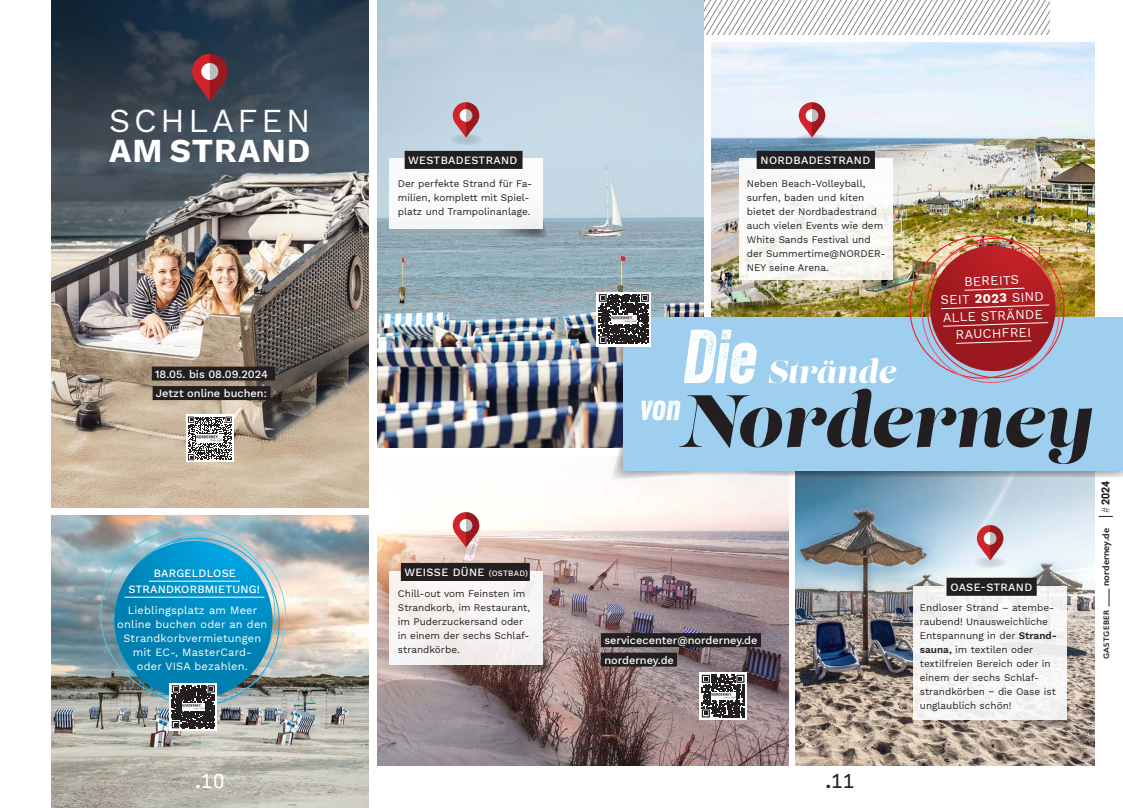
<style>
.page{position:relative;width:1123px;height:808px;background:#fff}
.page>*{position:absolute;margin:0;border:0;box-sizing:border-box;transform-origin:0 0}
.t1{font:italic 73.7px "Lust";color:#231f20}
.t2{font:italic 73.7px "Veneer";color:#fff}
.t3{font:33px "Work Sans";letter-spacing:.115em;color:#fff}
.t4{font:700 33px "Work Sans";letter-spacing:.03em;color:#fff}
.t5{font:italic 32px "Lust";color:#fff}
.t6{font:500 18px "Cooper Hewitt";color:#231f20}
.t7{font:500 18px "Cooper Hewitt";color:#fff}
.t8{font:13px/17.6px "Work Sans";color:#fff;text-align:center}
.t9{font:11px/14px "Work Sans";letter-spacing:.02em;color:#fff;text-align:center}
.NEU_Schwarz_W{font:500 11px "Work Sans";color:#fff}
.NEU_SCHWARZ{font:500 11px "Work Sans";letter-spacing:.03em;color:#fff}
.NEU_Schwarz_W-2{font:500 11px "Work Sans";letter-spacing:.02em;color:#fff}
.Bebas{font:10px/14px "Work Sans";color:#231f20}
.t10{font:600 10px "Gill Sans";color:#231f20}
.t11{font:700 10px "Cooper Hewitt";color:#231f20}
.t12{font:600 8px "Gill Sans";letter-spacing:.05em;color:#231f20}
.s1{font-family:"Work Sans";font-weight:700}
.s2{font-size:8px}
.s3{font-weight:700}
.s4{font-weight:600}
.s5{font-weight:300}
</style>
<div class="page">
<svg style="left:703px;top:0;width:347px;height:34px"></svg>
<svg style="left:1098px;top:516px;width:14px;height:1px"></svg>
<svg style="left:1108px;top:588px;width:1px;height:18px"></svg>
<img style="left:377px;top:0;width:326px;height:448px">
<img style="left:51px;top:0;width:318px;height:507px">
<svg style="left:192px;top:54px;width:35px;height:47px;background:#8f424a"></svg>
<div style="left:152px;top:367px;width:123px;height:14px;background:#231f20"></div>
<div style="left:153px;top:386px;width:118px;height:14px;background:#231f20"></div>
<img style="left:51px;top:515px;width:318px;height:293px">
<img style="left:711px;top:43px;width:383px;height:274px">
<svg style="left:386px;top:166px;width:163px;height:73px;background:#9baeb8"></svg>
<div style="left:389px;top:158px;width:153px;height:71px;background:#fff"></div>
<div style="left:404px;top:151px;width:118px;height:18px;background:#231f20"></div>
<svg style="left:449px;top:134px;width:34px;height:11px"></svg>
<svg style="left:453px;top:102px;width:26px;height:36px"></svg>
<img style="left:796px;top:480px;width:298px;height:285px">
<img style="left:377px;top:480px;width:411px;height:285px">
<svg style="left:389px;top:601px;width:165px;height:73px;background:#8e7673"></svg>
<div style="left:389px;top:571px;width:153px;height:94px;background:#f6f3f2"></div>
<div style="left:401px;top:563px;width:129px;height:18px;background:#231f20"></div>
<svg style="left:449px;top:544px;width:34px;height:11px"></svg>
<svg style="left:453px;top:512px;width:26px;height:35px"></svg>
<div style="left:739px;top:158px;width:153px;height:122px;background:#fff"></div>
<div style="left:756px;top:151px;width:119px;height:18px;background:#231f20"></div>
<svg style="left:795px;top:134px;width:34px;height:11px"></svg>
<svg style="left:798px;top:102px;width:27px;height:36px"></svg>
<svg style="left:909px;top:656px;width:165px;height:73px;background:#a7988c"></svg>
<div style="left:913px;top:586px;width:153px;height:134px;background:#f7f6f4"></div>
<div style="left:946px;top:578px;width:90px;height:18px;background:#231f20"></div>
<svg style="left:973px;top:557px;width:34px;height:11px"></svg>
<svg style="left:976px;top:525px;width:27px;height:35px"></svg>
<img style="left:609px;top:346px;width:514px;height:134px">
<div style="left:624px;top:317px;width:499px;height:153px;background:#9ecfef"></div>
<img style="left:738px;top:219px;width:333px;height:165px">
<svg style="left:699px;top:672px;width:48px;height:48px"></svg>
<svg style="left:702px;top:675px;width:42px;height:42px"></svg>
<img style="left:711px;top:692px;width:24px;height:8px">
<div style="left:596px;top:292px;width:55px;height:54px;background:#fff"></div>
<svg style="left:599px;top:294px;width:50px;height:50px"></svg>
<img style="left:611px;top:315px;width:25px;height:8px">
<svg style="left:186px;top:415px;width:47px;height:47px"></svg>
<svg style="left:188px;top:417px;width:44px;height:43px"></svg>
<img style="left:197px;top:434px;width:26px;height:8px">
<div style="left:601px;top:633px;width:160px;height:14px;background:#231f20"></div>
<div style="left:601px;top:653px;width:76px;height:14px;background:#231f20"></div>
<svg style="left:170px;top:728px;width:47px;height:2px"></svg>
<img style="left:94px;top:522px;width:198px;height:206px">
<img style="left:182px;top:703px;width:22px;height:7px">
<p class="t3" style="left:109px;top:95px;width:203px">SCHLAFEN</p>
<p class="t4" style="left:109px;top:125px;width:203px">AM STRAND</p>
<p class="NEU_Schwarz_W" style="left:155px;top:365px;width:114px">18.05. bis 08.09.2024</p>
<p class="NEU_Schwarz_W" style="left:156px;top:385px;width:113px">Jetzt online buchen:</p>
<p class="NEU_Schwarz_W-2" style="left:154px;top:565px;width:84px">BARGELDLOSE</p>
<p class="NEU_Schwarz_W-2" style="left:128px;top:581px;width:133px">STRANDKORBMIETUNG!</p>
<p class="t9" style="left:128px;top:603px;width:131px">Lieblingsplatz am Meer</p>
<p class="t9" style="left:117px;top:617px;width:152px">online buchen oder an den<br>Strandkorbvermietungen</p>
<p class="t9" style="left:133px;top:645px;width:121px">mit EC-, MasterCard-</p>
<p class="t9" style="left:137px;top:659px;width:112px">oder VISA bezahlen.</p>
<p class="t7" style="left:195px;top:771px;width:30px"><span class="s1">.</span>10</p>
<p class="NEU_SCHWARZ" style="left:408px;top:152px;width:111px">WESTBADESTRAND</p>
<p class="Bebas" style="left:398px;top:176px;width:136px">Der perfekte Strand für Fa&shy;milien, komplett mit Spiel&shy;platz und Trampolinanlage.</p>
<p class="NEU_SCHWARZ" style="left:404px;top:564px;width:125px">WEISSE DÜNE <span class="s2">(OSTBAD)</span></p>
<p class="Bebas" style="left:398px;top:586px;width:134px">Chill-out vom Feinsten im<br>Strandkorb, im Restaurant, im Puderzuckersand oder in einem der sechs Schlaf&shy;strandkörbe.</p>
<p class="NEU_SCHWARZ" style="left:760px;top:152px;width:111px">NORDBADESTRAND</p>
<p class="Bebas" style="left:747px;top:176px;width:140px">Neben Beach-Volleyball, surfen, baden und kiten bietet der Nordbadestrand auch vielen Events wie dem<br>White Sands Festival und der Summertime@NORDER-<br>NEY seine Arena.</p>
<p class="t8" style="left:963px;top:272px;width:56px;rotate:-2deg">BEREITS</p>
<p class="t8" style="left:940px;top:291px;width:105px;rotate:-2deg">SEIT <span class="s3">2023</span> SIND<br>ALLE STRÄNDE<br>RAUCHFREI</p>
<p class="t2" style="left:684px;top:312px;width:75px">Die</p>
<p class="t5" style="left:769px;top:351px;width:129px">Strände</p>
<p class="t1" style="left:640px;top:374px;width:455px"><sup>von</sup>Norderney</p>
<p class="NEU_Schwarz_W" style="left:604px;top:632px;width:155px">servicecenter@norderney.de</p>
<p class="NEU_Schwarz_W" style="left:604px;top:651px;width:71px">norderney.de</p>
<p class="NEU_SCHWARZ" style="left:950px;top:579px;width:83px">OASE-STRAND</p>
<p class="Bebas" style="left:919px;top:601px;width:139px">Endloser Strand – atembe&shy;raubend! Unausweichliche<br>Entspannung in der <span class="s4">Strand&shy;sauna,</span> im textilen oder textilfreien Bereich oder in einem der sechs Schlaf&shy;strandkörben − die Oase ist unglaublich schön!</p>
<p class="t11" style="left:1099px;top:513px;width:33px;rotate:-90deg"><span class="s5">#</span> 2024</p>
<p class="t10" style="left:1099px;top:586px;width:59px;rotate:-90deg">norderney.de</p>
<p class="t12" style="left:1101px;top:659px;width:51px;rotate:-90deg">GASTGEBER</p>
<h3 class="t6" style="left:825px;top:771px;width:30px"><span class="s1">.</span>11</h3>
</div>
